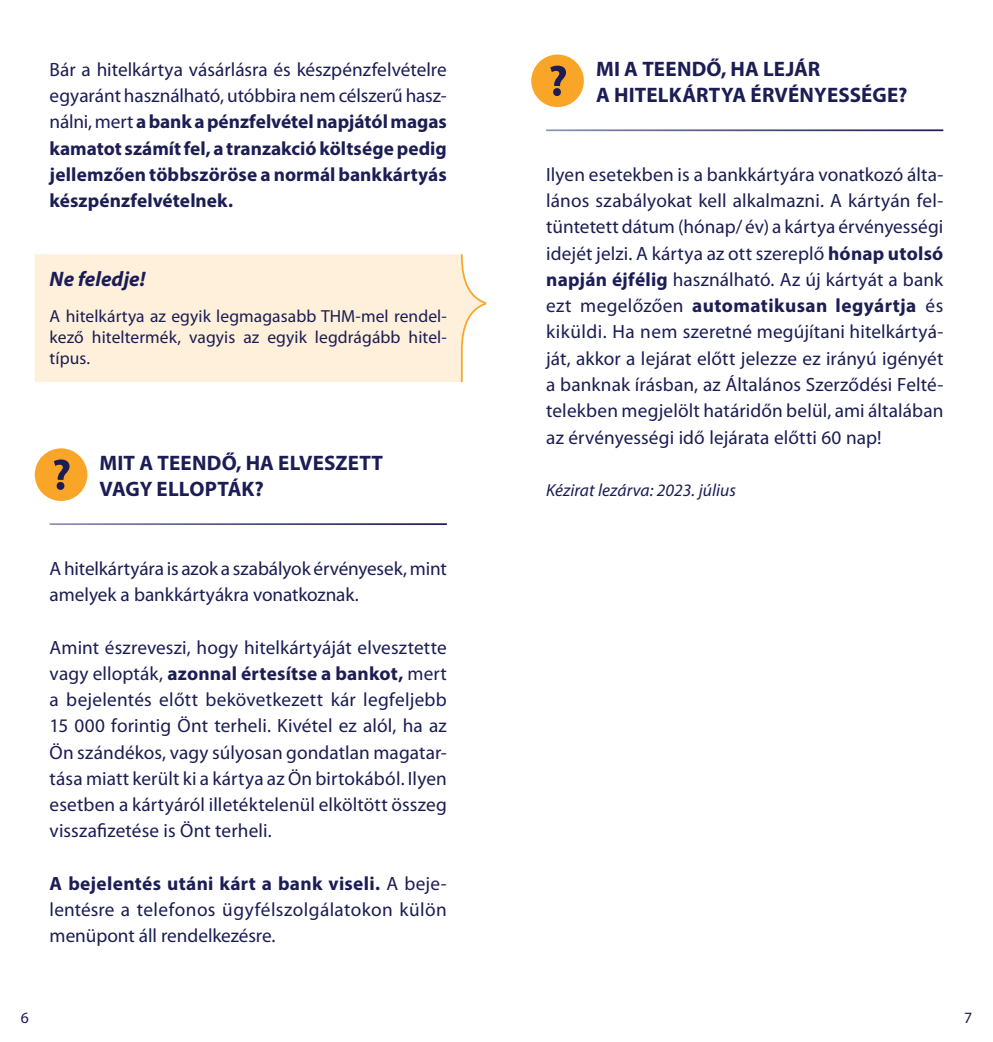
<style>
.page{position:relative;width:993px;height:1042px;background:#fff}
.page>*{position:absolute;margin:0;border:0;box-sizing:border-box;transform-origin:0 0}
.t1{font:700 21px/26.2px "Myriad Pro";letter-spacing:.01em;color:#1b1d54}
.t2{font:italic 700 21px "Myriad Pro";color:#1b1d54}
.t3{font:19.25px/26.2px "Myriad Pro";color:#1b1d54;text-align:justify}
.t4{font:700 19.25px/26.2px "Myriad Pro";letter-spacing:.005em;color:#1b1d54;text-align:justify}
.t5{font:17.5px/21px "Myriad Pro";letter-spacing:.005em;color:#1b1d54;text-align:justify}
.t6{font:italic 17.5px "Myriad Pro";letter-spacing:.005em;color:#1b1d54}
.t7{font:15.75px "Myriad Pro";color:#1b1d54}
.s1{font-weight:400}
.s2{font-weight:700}
</style>
<div class="page">
<div style="left:35px;top:254px;width:425px;height:128px;background:#fef0da"></div>
<svg style="left:460px;top:254px;width:27px;height:129px"></svg>
<div style="left:531px;top:55px;width:52px;height:52px;background:#f9a628;border-radius:50%"></div>
<svg style="left:550px;top:66px;width:16px;height:30px"></svg>
<div style="left:35px;top:448px;width:52px;height:53px;background:#f9a628;border-radius:50%"></div>
<svg style="left:54px;top:459px;width:15px;height:31px"></svg>
<p class="t4" style="left:50px;top:56px;width:398px"><span class="s1">Bár a hitelkártya vásárlásra és készpénzfelvételre egyaránt használható, utóbbira nem célszerű hasz&shy;nálni, mert</span> a bank a pénzfelvétel napjától magas kamatot számít fel, a tranzakció költsége pedig jellemzően többszöröse a normál bankkártyás készpénzfelvételnek.</p>
<p class="t2" style="left:50px;top:265px;width:97px">Ne feledje!</p>
<p class="t5" style="left:50px;top:306px;width:398px">A hitelkártya az egyik legmagasabb THM-mel rendel&shy;kező hiteltermék, vagyis az egyik legdrágább hitel&shy;típus.</p>
<p class="t1" style="left:99px;top:449px;width:285px">MIT A TEENDŐ, HA ELVESZETT<br>VAGY ELLOPTÁK?</p>
<p class="t3" style="left:50px;top:555px;width:398px">A hitelkártyára is azok a szabályok érvényesek, mint amelyek a bankkártyákra vonatkoznak.</p>
<p class="t3" style="left:50px;top:634px;width:398px">Amint észreveszi, hogy hitelkártyáját elvesztette vagy ellopták, <span class="s2">azonnal értesítse a bankot,</span> mert a bejelentés előtt bekövetkezett kár legfeljebb 15 000 forintig Önt terheli. Kivétel ez alól, ha az Ön szándékos, vagy súlyosan gondatlan magatar&shy;tása miatt került ki a kártya az Ön birtokából. Ilyen esetben a kártyáról illetéktelenül elköltött összeg visszafizetése is Önt terheli.</p>
<p class="t3" style="left:50px;top:870px;width:398px"><span class="s2">A bejelentés utáni kárt a bank viseli.</span> A beje&shy;lentésre a telefonos ügyfélszolgálatokon külön menüpont áll rendelkezésre.</p>
<p class="t1" style="left:595px;top:55px;width:313px">MI A TEENDŐ, HA LEJÁR<br>A HITELKÁRTYA ÉRVÉNYESSÉGE?</p>
<p class="t3" style="left:546px;top:162px;width:398px">Ilyen esetekben is a bankkártyára vonatkozó álta&shy;lános szabályokat kell alkalmazni. A kártyán fel&shy;tüntetett dátum (hónap/ év) a kártya érvényességi idejét jelzi. A kártya az ott szereplő <span class="s2">hónap utolsó napján éjfélig</span> használható. Az új kártyát a bank ezt megelőzően <span class="s2">automatikusan legyártja</span> és kiküldi. Ha nem szeretné megújítani hitelkártyá&shy;ját, akkor a lejárat előtt jelezze ez irányú igényét a banknak írásban, az Általános Szerződési Felté&shy;telekben megjelölt határidőn belül, ami általában az érvényességi idő lejárata előtti 60 nap!</p>
<p class="t6" style="left:546px;top:479px;width:191px">Kézirat lezárva: 2023. július</p>
<p class="t7" style="left:21px;top:1008px;width:10px">6</p>
<p class="t7" style="left:963px;top:1008px;width:10px">7</p>
</div>
